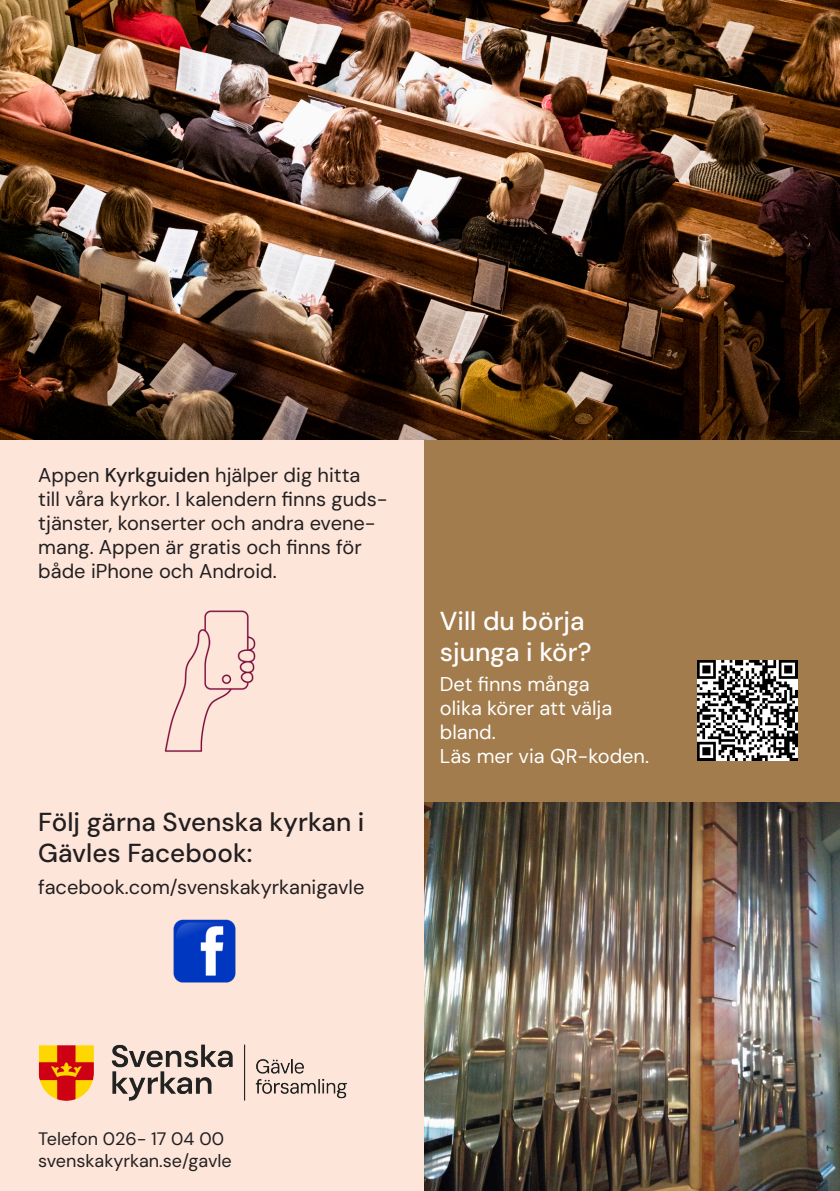
<style>
.page{position:relative;width:840px;height:1191px;background:#fff}
.page>*{position:absolute;margin:0;border:0;box-sizing:border-box;transform-origin:0 0}
.t1{font:500 26px/31.2px "DM Sans";color:#231f20}
.t2{font:500 26px/31.2px "DM Sans";color:#fff}
.t3{font:20px/24px "DM Sans";color:#231f20}
.t4{font:20px/24px "DM Sans";color:#fff}
.t5{font:18px/22px "DM Sans";color:#231f20}
.s1{font-weight:500}
</style>
<div class="page">
<div style="left:0;top:0;width:839px;height:1191px;background:#fde5da"></div>
<img style="left:38px;top:1044px;width:309px;height:57px">
<img style="left:173px;top:919px;width:63px;height:63px">
<img style="left:164px;top:610px;width:92px;height:142px">
<div style="left:424px;top:439px;width:415px;height:363px;background:#a27c4c"></div>
<img style="left:697px;top:660px;width:99px;height:100px">
<img style="left:0;top:0;width:839px;height:439px">
<img style="left:424px;top:802px;width:415px;height:389px">
<p class="t3" style="left:38px;top:462px;width:350px">Appen <span class="s1">Kyrkguiden</span> hjälper dig hitta<br>till våra kyrkor. I kalendern finns guds&shy;tjänster, konserter och andra evene&shy;mang. Appen är gratis och finns för både iPhone och Android.</p>
<p class="t1" style="left:38px;top:806px;width:327px">Följ gärna Svenska kyrkan i<br>Gävles Facebook:</p>
<p class="t3" style="left:38px;top:874px;width:327px">facebook.com/svenskakyrkanigavle</p>
<p class="t2" style="left:439px;top:605px;width:153px">Vill du börja sjunga i kör?</p>
<p class="t4" style="left:439px;top:672px;width:210px">Det finns många<br>olika körer att välja bland.<br>Läs mer via QR-koden.</p>
<p class="t5" style="left:38px;top:1127px;width:195px">Telefon 026- 17 04 00 svenskakyrkan.se/gavle</p>
</div>
